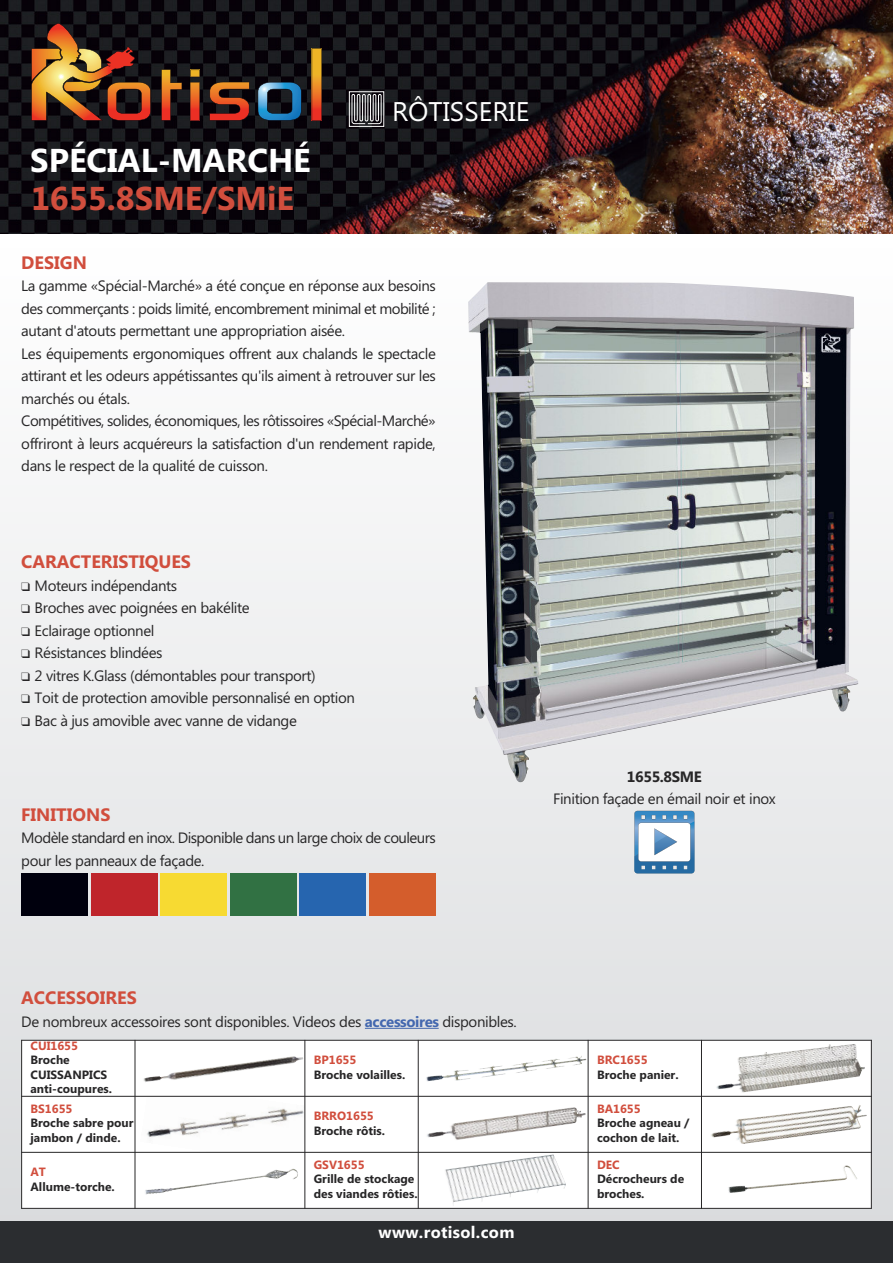
<style>
.page{position:relative;width:893px;height:1263px;background:#fff}
.page>*{position:absolute;margin:0;border:0;box-sizing:border-box;transform-origin:0 0}
.t1{font:700 33px "Microsoft Tai Le";color:#fff}
.t2{font:700 33px "Microsoft Tai Le";color:#d14e3d}
.t3{font:27px "Microsoft Tai Le";color:#fff}
.t4{font:700 18px "Microsoft Tai Le";color:#d14e3d}
.t5{font:700 16.5px "Microsoft Tai Le";letter-spacing:.02em;color:#fff}
.t6{font:15px/22.5px "Microsoft Tai Le";letter-spacing:-.025em;color:#272627}
.t7{font:700 15px "Microsoft Tai Le";letter-spacing:-.025em;color:#272627}
.t8{font:700 12px/14.4px "Microsoft Tai Le";color:#272627}
.t9{font:700 12px "Microsoft Tai Le";color:#d14e3d}
.s1{font-weight:700;color:#4468af}
</style>
<div class="page">
<div style="left:0;top:1220px;width:893px;height:43px;background:#2b2d30"></div>
<div style="left:0;top:234px;width:893px;height:986px;background:linear-gradient(to bottom,#fff,#dadbdd)"></div>
<img style="left:0;top:0;width:893px;height:234px">
<svg style="left:634px;top:811px;width:60px;height:62px"></svg>
<hr style="left:365px;top:1028px;width:74px;height:1px;background:#4468af">
<svg style="left:312px;top:48px;width:10px;height:73px"></svg>
<svg style="left:258px;top:82px;width:43px;height:39px;background:#2b5c7d"></svg>
<svg style="left:209px;top:82px;width:41px;height:39px;background:#85371c"></svg>
<svg style="left:190px;top:70px;width:10px;height:51px"></svg>
<svg style="left:161px;top:69px;width:21px;height:52px"></svg>
<svg style="left:31px;top:23px;width:120px;height:98px;background:#734624"></svg>
<svg style="left:351px;top:94px;width:31px;height:30px"></svg>
<div style="left:349px;top:91px;width:35px;height:36px;border:1px solid #fff"></div>
<div style="left:21px;top:1040px;width:114px;height:56px;background:#fff"></div>
<div style="left:135px;top:1040px;width:170px;height:56px;background:#fff"></div>
<img style="left:143px;top:1056px;width:160px;height:26px">
<div style="left:305px;top:1040px;width:113px;height:56px;background:#fff"></div>
<div style="left:418px;top:1040px;width:170px;height:56px;background:#fff"></div>
<img style="left:426px;top:1056px;width:160px;height:25px">
<div style="left:588px;top:1040px;width:113px;height:56px;background:#fff"></div>
<div style="left:701px;top:1040px;width:171px;height:56px;background:#fff"></div>
<img style="left:716px;top:1044px;width:149px;height:49px">
<div style="left:21px;top:1096px;width:114px;height:56px;background:#fff"></div>
<div style="left:135px;top:1096px;width:170px;height:56px;background:#fff"></div>
<img style="left:140px;top:1108px;width:164px;height:44px">
<div style="left:305px;top:1096px;width:113px;height:56px;background:#fff"></div>
<div style="left:418px;top:1096px;width:170px;height:56px;background:#fff"></div>
<img style="left:427px;top:1107px;width:159px;height:33px">
<div style="left:588px;top:1096px;width:113px;height:56px;background:#fff"></div>
<div style="left:701px;top:1096px;width:171px;height:56px;background:#fff"></div>
<img style="left:711px;top:1105px;width:156px;height:39px">
<div style="left:21px;top:1152px;width:114px;height:57px;background:#fff"></div>
<div style="left:135px;top:1152px;width:170px;height:57px;background:#fff"></div>
<img style="left:145px;top:1169px;width:153px;height:26px">
<div style="left:305px;top:1152px;width:113px;height:57px;background:#fff"></div>
<div style="left:418px;top:1152px;width:170px;height:57px;background:#fff"></div>
<img style="left:445px;top:1154px;width:121px;height:52px">
<div style="left:588px;top:1152px;width:113px;height:57px;background:#fff"></div>
<div style="left:701px;top:1152px;width:171px;height:57px;background:#fff"></div>
<img style="left:728px;top:1165px;width:129px;height:28px">
<hr style="left:21px;top:1040px;width:1px;height:169px;background:#272627">
<hr style="left:135px;top:1040px;width:1px;height:169px;background:#272627">
<hr style="left:304px;top:1040px;width:1px;height:169px;background:#272627">
<hr style="left:418px;top:1040px;width:1px;height:169px;background:#272627">
<hr style="left:588px;top:1040px;width:1px;height:169px;background:#272627">
<hr style="left:701px;top:1040px;width:1px;height:169px;background:#272627">
<hr style="left:871px;top:1040px;width:1px;height:169px;background:#272627">
<hr style="left:21px;top:1040px;width:851px;height:1px;background:#272627">
<hr style="left:21px;top:1096px;width:851px;height:1px;background:#272627">
<hr style="left:21px;top:1152px;width:851px;height:1px;background:#272627">
<hr style="left:21px;top:1208px;width:851px;height:1px;background:#272627">
<div style="left:21px;top:874px;width:67px;height:42px;background:#00000d"></div>
<div style="left:91px;top:874px;width:66px;height:42px;background:#bf252b"></div>
<div style="left:160px;top:874px;width:67px;height:42px;background:#f7da32"></div>
<div style="left:230px;top:874px;width:67px;height:42px;background:#317143"></div>
<div style="left:300px;top:874px;width:66px;height:42px;background:#2665af"></div>
<div style="left:369px;top:874px;width:67px;height:42px;background:#d45d2c"></div>
<img style="left:468px;top:282px;width:390px;height:501px">
<h1 class="t1" style="left:30px;top:141px;width:282px">SPÉCIAL-MARCHÉ</h1>
<h1 class="t2" style="left:31px;top:179px;width:265px">1655.8SME/SMiE</h1>
<h2 class="t3" style="left:392px;top:96px;width:139px">RÔTISSERIE</h2>
<p class="t4" style="left:21px;top:252px;width:67px">DESIGN</p>
<p class="t6" style="left:21px;top:275px;width:416px">La gamme «Spécial-Marché» a été conçue en réponse aux besoins des commerçants : poids limité, encombrement minimal et mobilité ; autant d'atouts permettant une appropriation aisée.<br>Les équipements ergonomiques offrent aux chalands le spectacle attirant et les odeurs appétissantes qu'ils aiment à retrouver sur les marchés ou étals.<br>Compétitives, solides, économiques, les rôtissoires «Spécial-Marché» offriront à leurs acquéreurs la satisfaction d'un rendement rapide, dans le respect de la qualité de cuisson.</p>
<p class="t4" style="left:21px;top:551px;width:171px">CARACTERISTIQUES</p>
<p class="t6" style="left:21px;top:574px;width:157px">❑ Moteurs indépendants</p>
<p class="t6" style="left:21px;top:597px;width:230px">❑ Broches avec poignées en bakélite</p>
<p class="t6" style="left:21px;top:619px;width:135px">❑ Eclairage optionnel</p>
<p class="t6" style="left:21px;top:642px;width:143px">❑ Résistances blindées</p>
<p class="t6" style="left:21px;top:664px;width:296px">❑ 2 vitres K.Glass (démontables pour transport)</p>
<p class="t6" style="left:21px;top:687px;width:335px">❑ Toit de protection amovible personnalisé en option</p>
<p class="t6" style="left:21px;top:709px;width:277px">❑ Bac à jus amovible avec vanne de vidange</p>
<p class="t4" style="left:21px;top:804px;width:91px">FINITIONS</p>
<p class="t6" style="left:21px;top:827px;width:416px">Modèle standard en inox. Disponible dans un large choix de couleurs pour les panneaux de façade.</p>
<p class="t7" style="left:627px;top:768px;width:76px">1655.8SME</p>
<p class="t6" style="left:553px;top:788px;width:224px">Finition façade en émail noir et inox</p>
<p class="t4" style="left:21px;top:988px;width:117px">ACCESSOIRES</p>
<p class="t6" style="left:21px;top:1010px;width:497px">De nombreux accessoires sont disponibles. Videos des <span class="s1">accessoires</span> disponibles.</p>
<p class="t9" style="left:31px;top:1038px;width:49px">CUI1655</p>
<p class="t8" style="left:31px;top:1053px;width:83px">Broche<br>CUISSANPICS anti-coupures.</p>
<p class="t9" style="left:314px;top:1053px;width:44px">BP1655</p>
<p class="t8" style="left:314px;top:1067px;width:93px">Broche volailles.</p>
<p class="t9" style="left:31px;top:1102px;width:44px">BS1655</p>
<p class="t8" style="left:31px;top:1116px;width:105px">Broche sabre pour jambon / dinde.</p>
<p class="t9" style="left:31px;top:1165px;width:17px">AT</p>
<p class="t8" style="left:31px;top:1179px;width:86px">Allume-torche.</p>
<p class="t9" style="left:314px;top:1109px;width:62px">BRRO1655</p>
<p class="t8" style="left:314px;top:1123px;width:73px">Broche rôtis.</p>
<p class="t9" style="left:314px;top:1158px;width:52px">GSV1655</p>
<p class="t8" style="left:314px;top:1172px;width:105px">Grille de stockage des viandes rôties.</p>
<p class="t5" style="left:378px;top:1222px;width:137px">www.rotisol.com</p>
<p class="t9" style="left:597px;top:1053px;width:52px">BRC1655</p>
<p class="t8" style="left:597px;top:1067px;width:83px">Broche panier.</p>
<p class="t9" style="left:597px;top:1102px;width:45px">BA1655</p>
<p class="t8" style="left:597px;top:1116px;width:94px">Broche agneau / cochon de lait.</p>
<p class="t9" style="left:597px;top:1158px;width:24px">DEC</p>
<p class="t8" style="left:597px;top:1172px;width:89px">Décrocheurs de broches.</p>
</div>
